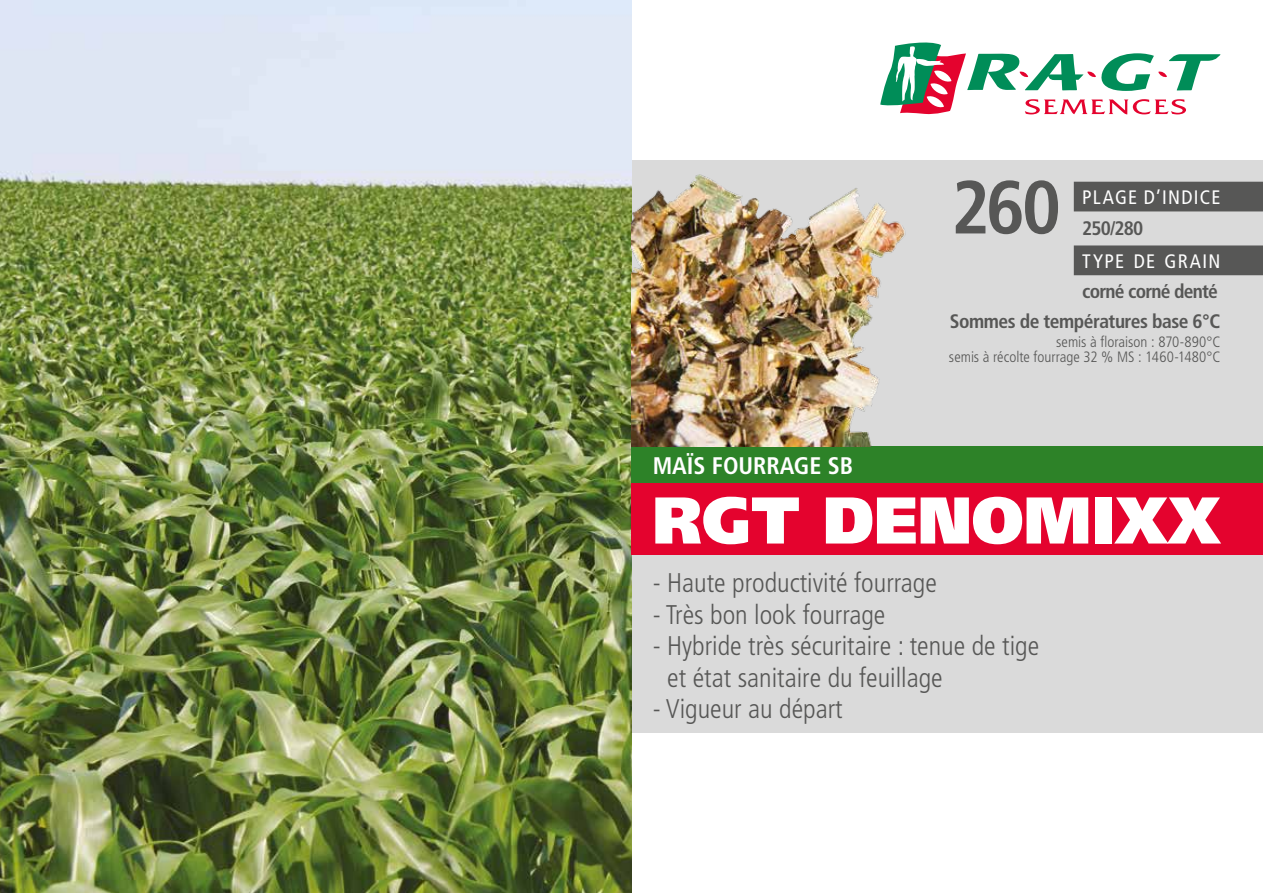
<style>
.page{position:relative;width:1263px;height:893px;background:#fff}
.page>*{position:absolute;margin:0;border:0;box-sizing:border-box;transform-origin:0 0}
.t1{font:700 condensed 75px "Frutiger LT Std";color:#575756}
.t2{font:900 66px "Frutiger LT Std";color:#fff;scale:.96 1}
.t3{font:300 condensed 27px/31.5px "Frutiger LT Std";color:#575756}
.t4{font:700 condensed 24px "Frutiger LT Std";color:#fff}
.t5{font:700 condensed 19.5px/29.7px "Frutiger LT Std";letter-spacing:-.03em;color:#575756;text-align:right}
.t6{font:condensed 19.5px "Frutiger LT Std";letter-spacing:.065em;color:#fff}
.t7{font:300 condensed 15px/15px "Frutiger LT Std";color:#575756;text-align:right}
</style>
<div class="page">
<div style="left:631px;top:160px;width:632px;height:572px;background:#dadada"></div>
<svg style="left:880px;top:43px;width:340px;height:72px"></svg>
<img style="left:0;top:0;width:631px;height:893px">
<div style="left:631px;top:483px;width:632px;height:72px;background:#e4032e"></div>
<div style="left:631px;top:446px;width:632px;height:37px;background:#2d8228"></div>
<svg style="left:1074px;top:182px;width:189px;height:93px"></svg>
<img style="left:631px;top:171px;width:275px;height:275px">
<p class="t4" style="left:653px;top:452px;width:202px">MAÏS FOURRAGE SB</p>
<h1 class="t1" style="left:951px;top:163px;width:111px">260</h1>
<p class="t6" style="left:1082px;top:186px;width:140px">PLAGE D’INDICE</p>
<p class="t5" style="left:1082px;top:213px;width:63px">250/280</p>
<p class="t6" style="left:1082px;top:250px;width:140px">TYPE DE GRAIN</p>
<p class="t5" style="left:950px;top:277px;width:272px">corné corné denté<br>Sommes de températures base 6°C</p>
<p class="t7" style="left:949px;top:335px;width:273px">semis à floraison : 870-890°C<br>semis à récolte fourrage 32 % MS : 1460-1480°C</p>
<h2 class="t2" style="left:653px;top:480px;width:593px">RGT DENOMIXX</h2>
<p class="t3" style="left:653px;top:567px;width:286px">- Haute productivité fourrage</p>
<p class="t3" style="left:653px;top:599px;width:234px">- Très bon look fourrage</p>
<p class="t3" style="left:667px;top:630px;width:373px;text-indent:-14px">- Hybride très sécuritaire : tenue de tige et état sanitaire du feuillage</p>
<p class="t3" style="left:653px;top:693px;width:191px">- Vigueur au départ</p>
</div>
